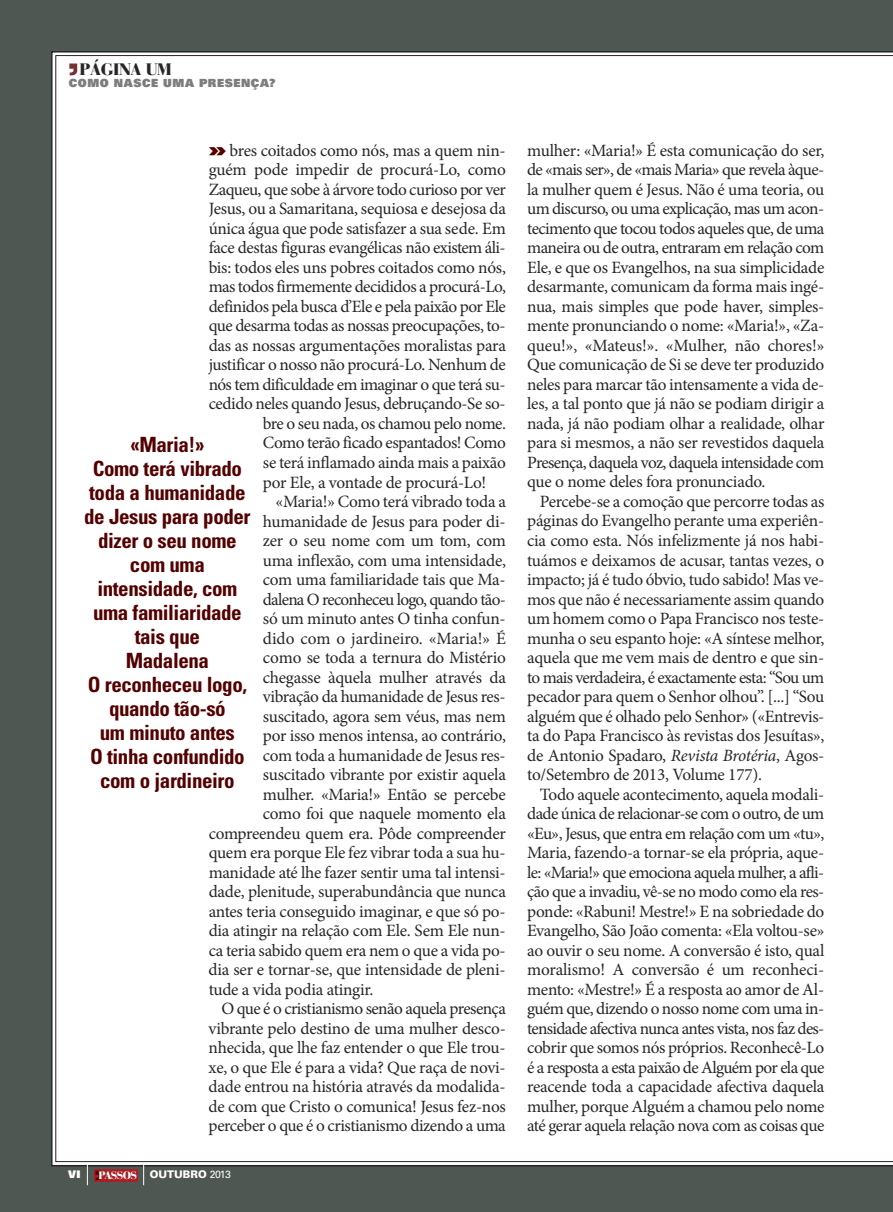
<style>
.page{position:relative;width:893px;height:1212px;background:#4f5752}
.page>*{position:absolute;margin:0;border:0;box-sizing:border-box;transform-origin:0 0}
.t1{font:700 condensed 21px/24px "Univers";letter-spacing:-.02em;color:#540000;text-align:center}
.t2{font:17.25px/19.5px "Minion Pro";letter-spacing:-.02em;color:#272627;text-align:justify}
.t3{font:17.25px "Minion Pro";letter-spacing:-.045em;color:#272627}
.t4{font:17.25px "Minion Pro";color:#272627}
.t5{font:900 16.5px "Bauer Bodoni";letter-spacing:-.025em;color:#272627}
.t6{font:900 11.25px "Univers";letter-spacing:.05em;color:#7d7d7d}
.t7{font:900 10.5px "Univers";color:#fff}
.t8{font:900 10.5px "Univers";color:#fff}
.s1{font-family:"Univers";font-weight:900;font-stretch:expanded;font-size:18px;color:#540000}
.s2{font-family:"Bauer Bodoni";font-size:10.8px}
.s3{font-weight:400}
.s4{font-style:italic}
</style>
<div class="page">
<div style="left:56px;top:55px;width:837px;height:1107px;background:#fff"></div>
<svg style="left:69px;top:64px;width:8px;height:11px"></svg>
<svg style="left:87px;top:1164px;width:1px;height:21px"></svg>
<svg style="left:143px;top:1164px;width:1px;height:21px"></svg>
<div style="left:94px;top:1169px;width:43px;height:13px;background:#a91f26"></div>
<svg style="left:95px;top:1171px;width:6px;height:9px"></svg>
<p class="t5" style="left:80px;top:63px;width:94px">PÁGINA UM</p>
<p class="t6" style="left:69px;top:79px;width:208px">COMO NASCE UMA PRESENÇA?</p>
<p class="t2" style="left:209px;top:142px;width:298px"><span class="s1">»</span> bres coitados como nós, mas a quem nin-</p>
<p class="t2" style="left:209px;top:162px;width:299px">guém pode impedir de procurá-Lo, como</p>
<p class="t2" style="left:209px;top:181px;width:299px">Zaqueu, que sobe à árvore todo curioso por ver</p>
<p class="t2" style="left:209px;top:201px;width:299px">Jesus, ou a Samaritana, sequiosa e desejosa da</p>
<p class="t2" style="left:209px;top:220px;width:299px">única água que pode satisfazer a sua sede. Em</p>
<p class="t2" style="left:209px;top:240px;width:298px">face destas figuras evangélicas não existem áli-</p>
<p class="t2" style="left:209px;top:259px;width:299px">bis: todos eles uns pobres coitados como nós,</p>
<p class="t2" style="left:209px;top:279px;width:299px">mas todos firmemente decididos a procurá-Lo,</p>
<p class="t2" style="left:209px;top:298px;width:299px">definidos pela busca d’Ele e pela paixão por Ele</p>
<p class="t2" style="left:209px;top:318px;width:298px">que desarma todas as nossas preocupações, to-</p>
<p class="t2" style="left:209px;top:337px;width:299px">das as nossas argumentações moralistas para</p>
<p class="t2" style="left:209px;top:357px;width:299px">justificar o nosso não procurá-Lo. Nenhum de</p>
<p class="t2" style="left:209px;top:376px;width:298px">nós tem dificuldade em imaginar o que terá su-</p>
<p class="t2" style="left:209px;top:396px;width:298px">cedido neles quando Jesus, debruçando-Se so-</p>
<p class="t2" style="left:263px;top:415px;width:245px">bre o seu nada, os chamou pelo nome.</p>
<p class="t2" style="left:263px;top:435px;width:245px">Como terão ficado espantados! Como</p>
<p class="t2" style="left:263px;top:454px;width:245px">se terá inflamado ainda mais a paixão</p>
<p class="t2" style="left:263px;top:474px;width:225px">por Ele, a vontade de procurá-Lo!</p>
<p class="t2" style="left:276px;top:493px;width:232px">«Maria!» Como terá vibrado toda a</p>
<p class="t2" style="left:263px;top:513px;width:244px">humanidade de Jesus para poder di-</p>
<p class="t2" style="left:263px;top:532px;width:245px">zer o seu nome com um tom, com</p>
<p class="t2" style="left:263px;top:552px;width:245px">uma inflexão, com uma intensidade,</p>
<p class="t2" style="left:263px;top:571px;width:244px">com uma familiaridade tais que Ma-</p>
<p class="t3" style="left:263px;top:592px;width:245px">dalena O reconheceu logo, quando tão-</p>
<p class="t2" style="left:263px;top:610px;width:244px">só um minuto antes O tinha confun-</p>
<p class="t4" style="left:263px;top:631px;width:245px">dido com o jardineiro. «Maria!» É</p>
<p class="t2" style="left:263px;top:649px;width:245px">como se toda a ternura do Mistério</p>
<p class="t2" style="left:263px;top:669px;width:245px">chegasse àquela mulher através da</p>
<p class="t2" style="left:263px;top:688px;width:244px">vibração da humanidade de Jesus res-</p>
<p class="t2" style="left:263px;top:708px;width:245px">suscitado, agora sem véus, mas nem</p>
<p class="t2" style="left:263px;top:727px;width:245px">por isso menos intensa, ao contrário,</p>
<p class="t2" style="left:263px;top:747px;width:244px">com toda a humanidade de Jesus res-</p>
<p class="t2" style="left:263px;top:766px;width:245px">suscitado vibrante por existir aquela</p>
<p class="t2" style="left:263px;top:786px;width:245px">mulher. «Maria!» Então se percebe</p>
<p class="t2" style="left:263px;top:805px;width:245px">como foi que naquele momento ela</p>
<p class="t2" style="left:209px;top:825px;width:299px">compreendeu quem era. Pôde compreender</p>
<p class="t2" style="left:209px;top:844px;width:298px">quem era porque Ele fez vibrar toda a sua hu-</p>
<p class="t2" style="left:209px;top:864px;width:298px">manidade até lhe fazer sentir uma tal intensi-</p>
<p class="t2" style="left:209px;top:883px;width:299px">dade, plenitude, superabundância que nunca</p>
<p class="t2" style="left:209px;top:903px;width:298px">antes teria conseguido imaginar, e que só po-</p>
<p class="t2" style="left:209px;top:922px;width:298px">dia atingir na relação com Ele. Sem Ele nun-</p>
<p class="t2" style="left:209px;top:942px;width:298px">ca teria sabido quem era nem o que a vida po-</p>
<p class="t2" style="left:209px;top:961px;width:298px">dia ser e tornar-se, que intensidade de pleni-</p>
<p class="t2" style="left:209px;top:981px;width:166px">tude a vida podia atingir.</p>
<p class="t2" style="left:221px;top:1000px;width:286px">O que é o cristianismo senão aquela presença</p>
<p class="t2" style="left:209px;top:1020px;width:299px">vibrante pelo destino de uma mulher desco-</p>
<p class="t2" style="left:209px;top:1039px;width:298px">nhecida, que lhe faz entender o que Ele trou-</p>
<p class="t2" style="left:209px;top:1059px;width:298px">xe, o que Ele é para a vida? Que raça de novi-</p>
<p class="t2" style="left:209px;top:1078px;width:298px">dade entrou na história através da modalida-</p>
<p class="t2" style="left:209px;top:1098px;width:299px">de com que Cristo o comunica! Jesus fez-nos</p>
<p class="t2" style="left:209px;top:1117px;width:299px">perceber o que é o cristianismo dizendo a uma</p>
<p class="t1" style="left:84px;top:435px;width:168px">«Maria!»<br>Como terá vibrado toda a humanidade de Jesus para poder dizer o seu nome com uma intensidade, com uma familiaridade tais que<br>Madalena<br>O reconheceu logo, quando tão-só<br>um minuto antes<br>O tinha confundido com o jardineiro</p>
<p class="t8" style="left:68px;top:1170px;width:14px">VI</p>
<p class="t7" style="left:99px;top:1170px;width:134px"><span class="s2">PASSOS</span> OUTUBRO <span class="s3">2013</span></p>
<p class="t2" style="left:527px;top:142px;width:299px">mulher: «Maria!» É esta comunicação do ser, de «mais ser», de «mais Maria» que revela àque&shy;la mulher quem é Jesus. Não é uma teoria, ou um discurso, ou uma explicação, mas um acon&shy;tecimento que tocou todos aqueles que, de uma maneira ou de outra, entraram em relação com Ele, e que os Evangelhos, na sua simplicidade desarmante, comunicam da forma mais ingé&shy;nua, mais simples que pode haver, simples&shy;mente pronunciando o nome: «Maria!», «Za&shy;queu!», «Mateus!». «Mulher, não chores!» Que comunicação de Si se deve ter produzido neles para marcar tão intensamente a vida de&shy;les, a tal ponto que já não se podiam dirigir a nada, já não podiam olhar a realidade, olhar para si mesmos, a não ser revestidos daquela Presença, daquela voz, daquela intensidade com que o nome deles fora pronunciado.</p>
<p class="t2" style="left:527px;top:493px;width:299px;text-indent:13px">Percebe-se a comoção que percorre todas as páginas do Evangelho perante uma experiên&shy;cia como esta. Nós infelizmente já nos habi&shy;tuámos e deixamos de acusar, tantas vezes, o impacto; já é tudo óbvio, tudo sabido! Mas ve&shy;mos que não é necessariamente assim quando um homem como o Papa Francisco nos teste&shy;munha o seu espanto hoje: «A síntese melhor, aquela que me vem mais de dentro e que sin&shy;to mais verdadeira, é exactamente esta: “Sou um pecador para quem o Senhor olhou”. [...] “Sou alguém que é olhado pelo Senhor» («Entrevis&shy;ta do Papa Francisco às revistas dos Jesuítas», de Antonio Spadaro, <span class="s4">Revista Brotéria</span>, Agos&shy;to/Setembro de 2013, Volume 177).</p>
<p class="t2" style="left:527px;top:786px;width:299px;text-indent:13px">Todo aquele acontecimento, aquela modali&shy;dade única de relacionar-se com o outro, de um «Eu», Jesus, que entra em relação com um «tu», Maria, fazendo-a tornar-se ela própria, aque&shy;le: «Maria!» que emociona aquela mulher, a afli&shy;ção que a invadiu, vê-se no modo como ela res&shy;ponde: «Rabuni! Mestre!» E na sobriedade do Evangelho, São João comenta: «Ela voltou-se» ao ouvir o seu nome. A conversão é isto, qual moralismo! A conversão é um reconheci&shy;mento: «Mestre!» É a resposta ao amor de Al&shy;guém que, dizendo o nosso nome com uma in&shy;tensidade afectiva nunca antes vista, nos faz des&shy;cobrir que somos nós próprios. Reconhecê-Lo é a resposta a esta paixão de Alguém por ela que reacende toda a capacidade afectiva daquela mulher, porque Alguém a chamou pelo nome até gerar aquela relação nova com as coisas que</p>
</div>
